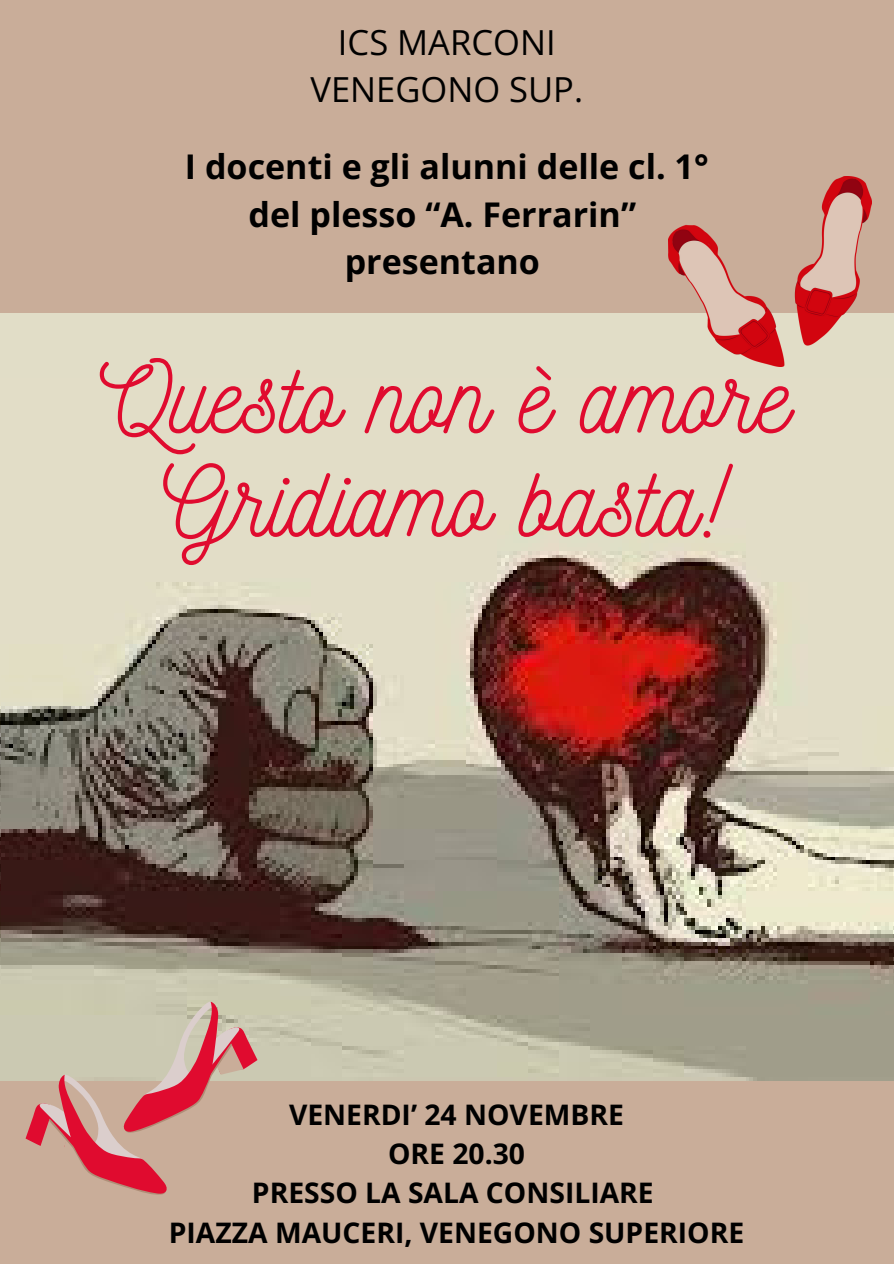
<style>
.page{position:relative;width:894px;height:1264px;background:#fff}
.page>*{position:absolute;margin:0;border:0;box-sizing:border-box;transform-origin:0 0}
.t1{font:99.6px "Nickainley";color:#e00b2f}
.t2{font:34.5px "Open Sans";color:#000}
.t3{font:700 34.05px "Open Sans";color:#000}
.t4{font:700 28.2px "Open Sans";color:#000}
</style>
<div class="page">
<div style="left:0;top:0;width:893px;height:1263px;background:#c9ad99"></div>
<img style="left:0;top:378px;width:893px;height:702px">
<div style="left:0;top:313px;width:893px;height:65px;background:#e1ddc7"></div>
<img style="left:668px;top:176px;width:203px;height:190px">
<svg style="left:26px;top:1000px;width:231px;height:195px"></svg>
<p class="t2" style="left:338px;top:18px;width:219px">ICS MARCONI</p>
<p class="t2" style="left:310px;top:65px;width:274px">VENEGONO SUP.</p>
<p class="t3" style="left:185px;top:143px;width:525px">I docenti e gli alunni delle cl. 1°</p>
<p class="t3" style="left:248px;top:190px;width:389px">del plesso “A. Ferrarin”</p>
<p class="t3" style="left:344px;top:237px;width:197px">presentano</p>
<p class="t1" style="left:100px;top:334px;width:690px">Questo non è amore</p>
<p class="t1" style="left:163px;top:437px;width:564px">Gridiamo basta!</p>
<p class="t4" style="left:289px;top:1094px;width:336px">VENERDI’ 24 NOVEMBRE</p>
<p class="t4" style="left:388px;top:1133px;width:138px">ORE 20.30</p>
<p class="t4" style="left:252px;top:1173px;width:403px">PRESSO LA SALA CONSILIARE</p>
<p class="t4" style="left:169px;top:1212px;width:576px">PIAZZA MAUCERI, VENEGONO SUPERIORE</p>
</div>
